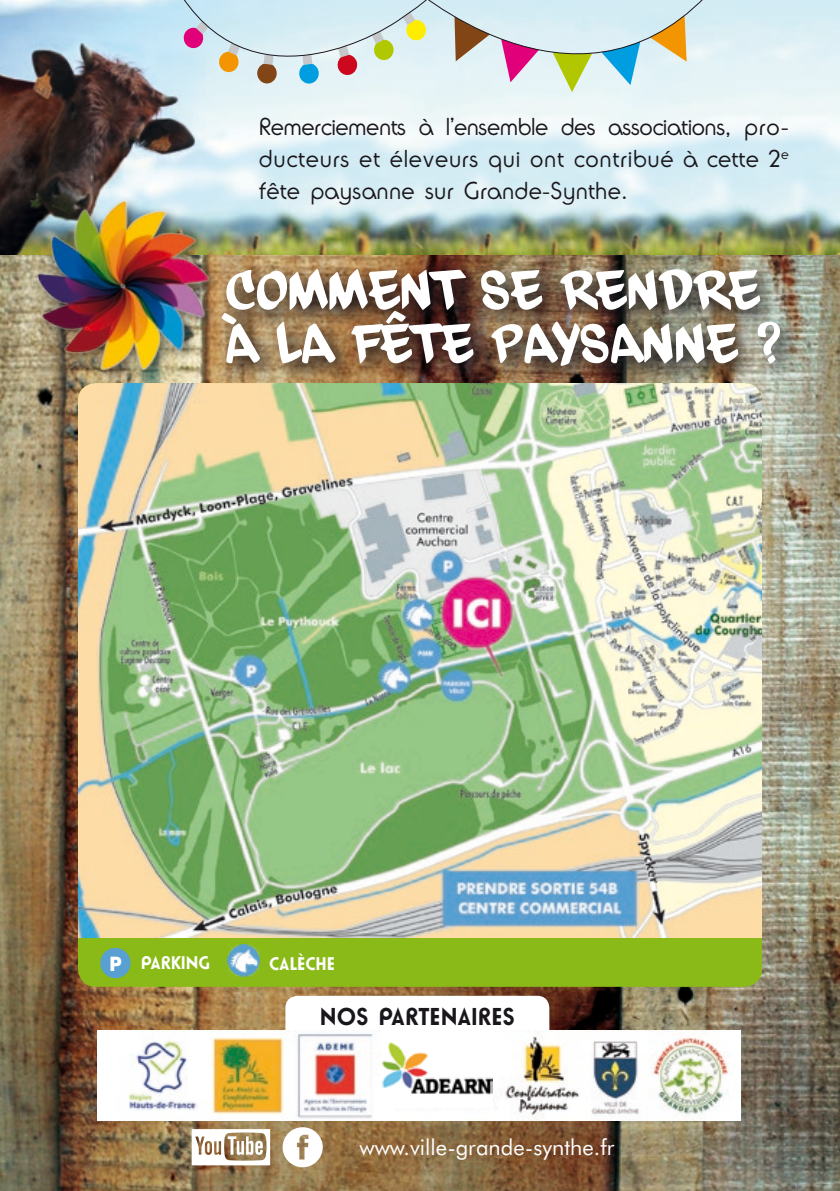
<style>
.page{position:relative;width:840px;height:1191px;background:#fff}
.page>*{position:absolute;margin:0;border:0;box-sizing:border-box;transform-origin:0 0}
.t1{font:62.6px/53.4px "dfd Chasquilla";letter-spacing:.06em;color:#fff}
.t2{font:300 24px/32px "Ronda IT Cby BT";letter-spacing:.01em;color:#1a171c;text-align:justify}
.t3{font:700 24px "Ronda IT Cby BT";color:#1a171c}
.t4{font:22px "Futura BT";color:#fff}
.t5{font:700 20px "Futura BT";color:#fff}
.t6{font:700 18px "Ronda IT Cby BT";color:#fff}
</style>
<div class="page">
<img style="left:0;top:0;width:839px;height:255px">
<img style="left:0;top:255px;width:839px;height:936px">
<img style="left:222px;top:261px;width:580px;height:127px">
<svg style="left:181px;top:0;width:525px;height:133px;background:#d9e4e4"></svg>
<div style="left:78px;top:383px;width:683px;height:603px;background:#89ba17;border-radius:18px"></div>
<img style="left:78px;top:383px;width:683px;height:555px">
<div style="left:33px;top:196px;width:189px;height:187px;background:#1a171c;opacity:.5"></div>
<img style="left:35px;top:196px;width:177px;height:177px">
<div style="left:285px;top:995px;width:264px;height:92px;background:#fff;border-radius:12px"></div>
<svg style="left:282px;top:1127px;width:40px;height:40px"></svg>
<svg style="left:191px;top:1129px;width:79px;height:36px"></svg>
<img style="left:97px;top:1030px;width:643px;height:90px">
<div style="left:100px;top:948px;width:30px;height:30px;background:#589fd2;border-radius:50%"></div>
<img style="left:227px;top:944px;width:32px;height:33px">
<div style="left:381px;top:1030px;width:111px;height:77px;background:#fff"></div>
<img style="left:382px;top:1042px;width:110px;height:52px">
<p class="t2" style="left:259px;top:111px;width:531px">Remerciements à l’ensemble des associations, pro&shy;ducteurs et éleveurs qui ont contribué à cette 2<sup>e </sup>fête paysanne sur Grande-Synthe.</p>
<h1 class="t1" style="left:227px;top:261px;width:556px">COMMENT SE RENDRE<br>À LA FÊTE PAYSANNE ?</h1>
<p class="t5" style="left:109px;top:951px;width:14px">P</p>
<p class="t6" style="left:141px;top:951px;width:71px">PARKING</p>
<p class="t6" style="left:269px;top:952px;width:67px">CALÈCHE</p>
<p class="t3" style="left:320px;top:1001px;width:196px">NOS PARTENAIRES</p>
<p class="t4" style="left:359px;top:1133px;width:256px">www.ville-grande-synthe.fr</p>
</div>
